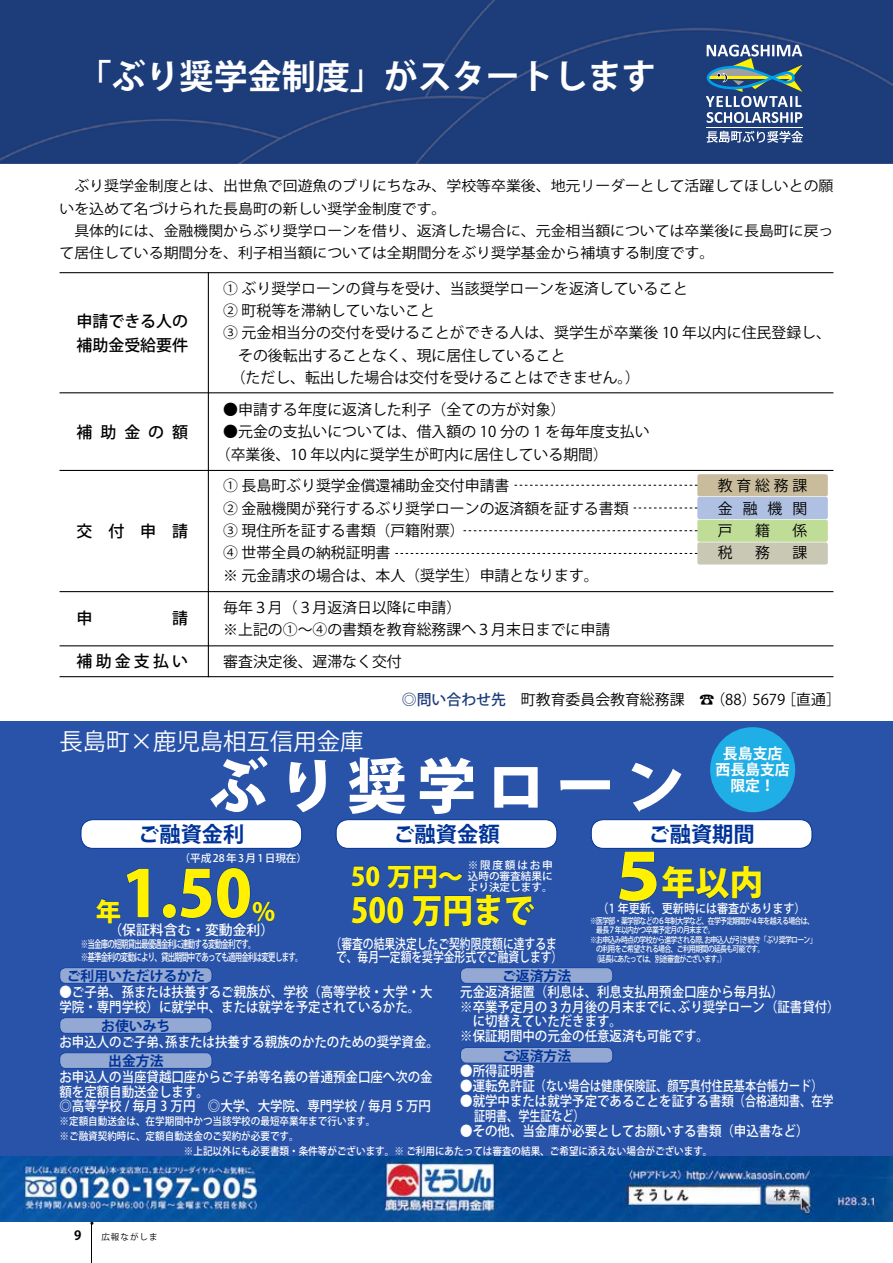
<style>
.page{position:relative;width:893px;height:1263px;background:#fff}
.page>*{position:absolute;margin:0;border:0;box-sizing:border-box;transform-origin:0 0}
.t1{font:800 63.75px "Koz Go Pro";color:#fff100}
.t2{font:800 59.55px "Koz Go Pro";letter-spacing:.165em;color:#fff}
.t3{font:700 34.05px "Koz Go Pro";color:#fff}
.t4{font:800 34.05px "Koz Go Pro";color:#fff100;scale:.9 1}
.t5{font:800 34.05px "Koz Go Pro";color:#fff100}
.t6{font:800 25.5px "Koz Go Pro";color:#fff100}
.t7{font:23.4px "Koz Go Pro";color:#fff}
.t8{font:700 21.3px "Koz Go Pro";color:#039}
.t9{font:500 15.9px "Koz Go Pro";letter-spacing:.1em;color:#000}
.t10{font:500 15.9px/23.4px "Koz Go Pro";color:#000}
.t11{font:14.85px/22.4px "Koz Go Pro";color:#000}
.t12{font:700 14.85px/15.9px "Koz Go Pro";color:#fff;text-align:center}
.t13{font:14.25px/22.4px "Koz Go Pro";color:#000;scale:1.04 1}
.t14{font:500 13.8px/14.9px "Koz Go Pro";color:#fff;scale:.9 1}
.t15{font:500 13.8px/13.8px "Koz Go Pro";color:#fff;text-align:center;scale:.78 1}
.t16{font:700 13.8px "Koz Go Pro";color:#039}
.t17{font:500 13.8px "Koz Go Pro";color:#fff}
.t18{font:700 12.75px "Koz Go Pro";color:#000}
.t19{font:500 12.45px "Koz Go Pro";color:#fff;scale:.89 1}
.t20{font:500 10.65px "Koz Go Pro";color:#fff;scale:.9 1}
.t21{font:500 10.65px/12.8px "Koz Go Pro";letter-spacing:-.1em;color:#fff;scale:.7 1}
.t22{font:500 10.65px/10.6px "Koz Go Pro";color:#fff;text-align:justify}
.t23{font:500 10.65px "Koz Go Pro";letter-spacing:.125em;color:#fff}
.t24{font:500 8.55px/9.6px "Koz Go Pro";letter-spacing:-.1em;color:#fff;scale:.81 1}
.t25{font:8.55px "Koz Go Pro";letter-spacing:.125em;color:#000}
.s1{font-weight:500;color:#1c3c7a}
.s2{font-size:63.75px}
</style>
<div class="page">
<div style="left:0;top:721px;width:893px;height:436px;background:#2953a9"></div>
<div style="left:0;top:0;width:893px;height:163px;background:#1c3c7a"></div>
<hr style="left:60px;top:272px;width:773px;height:1px;background:#000">
<hr style="left:60px;top:470px;width:773px;height:1px;background:#000">
<hr style="left:60px;top:392px;width:773px;height:1px;background:#000">
<hr style="left:60px;top:591px;width:773px;height:1px;background:#000">
<hr style="left:60px;top:645px;width:773px;height:1px;background:#000">
<hr style="left:60px;top:676px;width:773px;height:1px;background:#000">
<hr style="left:208px;top:272px;width:1px;height:405px;background:#000">
<div style="left:697px;top:474px;width:131px;height:22px;background:#c9bc9c;border-radius:2px"></div>
<div style="left:697px;top:497px;width:131px;height:22px;background:#afc0e3;border-radius:2px"></div>
<div style="left:697px;top:520px;width:131px;height:22px;background:#c0dd98;border-radius:2px"></div>
<div style="left:697px;top:542px;width:131px;height:22px;background:#c9c8b5;border-radius:2px"></div>
<svg style="left:514px;top:485px;width:183px;height:1px"></svg>
<svg style="left:634px;top:508px;width:63px;height:1px"></svg>
<svg style="left:463px;top:530px;width:234px;height:1px"></svg>
<svg style="left:395px;top:553px;width:302px;height:1px"></svg>
<svg style="left:351px;top:864px;width:184px;height:63px;background:#234ea6"></svg>
<img style="left:0;top:1157px;width:893px;height:64px">
<hr style="left:706px;top:127px;width:96px;height:1px;background:#fff">
<svg style="left:706px;top:131px;width:97px;height:12px"></svg>
<svg style="left:706px;top:45px;width:96px;height:78px;background:#597794"></svg>
<div style="left:714px;top:731px;width:77px;height:77px;background:#20aee6;border-radius:50%"></div>
<div style="left:710px;top:727px;width:85px;height:85px;border:9px solid #20aee6;border-radius:50%"></div>
<div style="left:81px;top:820px;width:221px;height:28px;background:#fff;border-radius:12px"></div>
<div style="left:81px;top:819px;width:221px;height:29px;border:1px solid #039;border-radius:12px"></div>
<svg style="left:95px;top:868px;width:54px;height:56px;background:#244fa7"></svg>
<div style="left:162px;top:904px;width:14px;height:14px;border:1px solid #039;border-radius:50%"></div>
<svg style="left:180px;top:867px;width:95px;height:55px;background:#244fa7"></svg>
<svg style="left:618px;top:851px;width:144px;height:51px;background:#234fa6"></svg>
<div style="left:591px;top:820px;width:221px;height:28px;background:#fff;border-radius:12px"></div>
<div style="left:591px;top:819px;width:221px;height:29px;border:1px solid #039;border-radius:12px"></div>
<div style="left:336px;top:820px;width:221px;height:28px;background:#fff;border-radius:12px"></div>
<div style="left:336px;top:819px;width:221px;height:29px;border:1px solid #039;border-radius:12px"></div>
<div style="left:60px;top:968px;width:152px;height:15px;background:#93a8d3;border-radius:6px"></div>
<div style="left:60px;top:967px;width:152px;height:16px;border:1px solid #039;border-radius:6px"></div>
<div style="left:60px;top:1017px;width:152px;height:16px;background:#93a8d3;border-radius:6px"></div>
<div style="left:60px;top:1017px;width:152px;height:16px;border:1px solid #039;border-radius:6px"></div>
<div style="left:60px;top:1053px;width:152px;height:15px;background:#93a8d3;border-radius:6px"></div>
<div style="left:60px;top:1052px;width:152px;height:17px;border:1px solid #039;border-radius:6px"></div>
<div style="left:460px;top:968px;width:153px;height:15px;background:#93a8d3;border-radius:6px"></div>
<div style="left:460px;top:967px;width:153px;height:16px;border:1px solid #039;border-radius:6px"></div>
<div style="left:460px;top:1047px;width:153px;height:16px;background:#93a8d3;border-radius:6px"></div>
<div style="left:460px;top:1047px;width:153px;height:16px;border:1px solid #039;border-radius:6px"></div>
<hr style="left:92px;top:1223px;width:1px;height:40px;background:#000">
<h3 class="t3" style="left:78px;top:55px;width:580px">「ぶり奨学金制度」がスタートします</h3>
<p class="t13" style="left:60px;top:175px;width:746px">　ぶり奨学金制度とは、出世魚で回遊魚のブリにちなみ、学校等卒業後、地元リーダーとして活躍してほしいとの願いを込めて名づけられた長島町の新しい奨学金制度です。<br>　具体的には、金融機関からぶり奨学ローンを借り、返済した場合に、元金相当額については卒業後に長島町に戻って居住している期間分を、利子相当額については全期間分をぶり奨学基金から補填する制度です。</p>
<p class="t11" style="left:223px;top:278px;width:609px">① ぶり奨学ローンの貸与を受け、当該奨学ローンを返済していること<br>② 町税等を滞納していないこと<br>③ 元金相当分の交付を受けることができる人は、奨学生が卒業後 10 年以内に住民登録し、　その後転出することなく、現に居住していること<br>　（ただし、転出した場合は交付を受けることはできません。）</p>
<p class="t10" style="left:77px;top:310px;width:113px">申請できる人の補助金受給要件</p>
<p class="t9" style="left:77px;top:422px;width:113px">補助金の額</p>
<p class="t9" style="left:77px;top:520px;width:113px">交付申請</p>
<p class="t9" style="left:77px;top:608px;width:17px">申</p>
<p class="t9" style="left:172px;top:608px;width:17px">請</p>
<p class="t9" style="left:77px;top:651px;width:113px">補助金支払い</p>
<p class="t11" style="left:223px;top:399px;width:344px">●申請する年度に返済した利子（全ての方が対象）</p>
<p class="t11" style="left:216px;top:421px;width:435px;text-indent:7px">●元金の支払いについては、借入額の 10 分の 1 を毎年度支払い（卒業後、10 年以内に奨学生が町内に居住している期間）</p>
<p class="t11" style="left:223px;top:475px;width:407px">① 長島町ぶり奨学金償還補助金交付申請書<br>② 金融機関が発行するぶり奨学ローンの返済額を証する書類<br>③ 現住所を証する書類（戸籍附票）<br>④ 世帯全員の納税証明書<br>※ 元金請求の場合は、本人（奨学生）申請となります。</p>
<p class="t11" style="left:223px;top:596px;width:388px">毎年３月（３月返済日以降に申請）<br>※上記の①～④の書類を教育総務課へ３月末日までに申請</p>
<p class="t11" style="left:223px;top:651px;width:180px">審査決定後、遅滞なく交付</p>
<p class="t11" style="left:718px;top:475px;width:91px;text-align:justify">教育総務課金融機関戸</p>
<p class="t11" style="left:755px;top:520px;width:16px">籍</p>
<p class="t11" style="left:792px;top:520px;width:16px">係</p>
<p class="t11" style="left:718px;top:542px;width:16px">税</p>
<p class="t11" style="left:755px;top:542px;width:16px">務</p>
<p class="t11" style="left:792px;top:542px;width:16px">課</p>
<p class="t11" style="left:402px;top:689px;width:441px"><span class="s1">◎問い合わせ先　</span>町教育委員会教育総務課　☎（88）5679［直通］</p>
<h3 class="t7" style="left:60px;top:726px;width:306px">長島町×鹿児島相互信用金庫</h3>
<h2 class="t2" style="left:208px;top:747px;width:478px">ぶり奨学ローン</h2>
<p class="t12" style="left:715px;top:747px;width:76px">長島支店西長島支店限定！</p>
<h3 class="t8" style="left:138px;top:820px;width:108px">ご融資金利</h3>
<h3 class="t8" style="left:393px;top:820px;width:108px">ご融資金額</h3>
<h3 class="t8" style="left:648px;top:820px;width:108px">ご融資期間</h3>
<p class="t23" style="left:180px;top:851px;width:129px">（平成28年3月1日現在）</p>
<p class="t22" style="left:468px;top:861px;width:87px">※限度額はお申込時の審査結果により決定します。</p>
<h3 class="t6" style="left:351px;top:860px;width:114px">50 万円～</h3>
<h3 class="t4" style="left:351px;top:888px;width:205px">500 万円まで</h3>
<h1 class="t1" style="left:122px;top:852px;width:131px">1.50</h1>
<h3 class="t6" style="left:96px;top:895px;width:27px">年</h3>
<h3 class="t6" style="left:252px;top:895px;width:25px">%</h3>
<p class="t17" style="left:108px;top:921px;width:167px">（保証料含む・変動金利）</p>
<p class="t21" style="left:81px;top:939px;width:318px">※当金庫の短期貸出最優遇金利に連動する変動金利です。<br>※基準金利の変動により、貸出期間中であっても適用金利は変更します。</p>
<p class="t15" style="left:331px;top:937px;width:299px">（審査の結果決定したご契約限度額に達するまで、毎月一定額を奨学金形式でご融資します）</p>
<h3 class="t5" style="left:606px;top:860px;width:159px"><span class="s2">５</span>年以内</h3>
<p class="t19" style="left:598px;top:901px;width:235px">（1 年更新、更新時には審査があります）</p>
<p class="t24" style="left:590px;top:916px;width:281px">※医学部・薬学部などの６年制大学など、在学予定期間が４年を越える場合は、　最長７年以内かつ卒業予定月の月末まで。<br>※お申込み時点の学校から進学される際、お申込人が引き続き「ぶり奨学ローン」　の利用をご希望される場合、ご利用期間の延長も可能です。<br>　（延長にあたっては、別途審査がございます。）</p>
<p class="t16" style="left:67px;top:967px;width:140px">ご利用いただけるかた</p>
<p class="t16" style="left:101px;top:1017px;width:71px">お使いみち</p>
<p class="t16" style="left:108px;top:1052px;width:57px">出金方法</p>
<p class="t16" style="left:502px;top:967px;width:71px">ご返済方法</p>
<p class="t14" style="left:60px;top:985px;width:416px">●ご子弟、孫または扶養するご親族が、学校（高等学校・大学・大学院・専門学校）に就学中、または就学を予定されているかた。</p>
<p class="t14" style="left:60px;top:1035px;width:423px">お申込人のご子弟、孫または扶養する親族のかたのための奨学資金。</p>
<p class="t14" style="left:460px;top:985px;width:423px">元金返済据置（利息は、利息支払用預金口座から毎月払）<br>※卒業予定月の３カ月後の月末までに、ぶり奨学ローン（証書貸付）　に切替えていただきます。<br>※保証期間中の元金の任意返済も可能です。</p>
<p class="t16" style="left:502px;top:1046px;width:71px">ご返済方法</p>
<p class="t14" style="left:460px;top:1064px;width:84px">●所得証明書</p>
<p class="t14" style="left:460px;top:1079px;width:404px">●運転免許証（ない場合は健康保険証、顔写真付住民基本台帳カード）</p>
<p class="t14" style="left:474px;top:1094px;width:401px;text-indent:-14px">●就学中または就学予定であることを証する書類（合格通知書、在学証明書、学生証など）</p>
<p class="t14" style="left:460px;top:1124px;width:388px">●その他、当金庫が必要としてお願いする書類（申込書など）</p>
<p class="t14" style="left:60px;top:1070px;width:416px">お申込人の当座貸越口座からご子弟等名義の普通預金口座へ次の金額を定額自動送金します。<br>◎高等学校 / 毎月 3 万円　◎大学、大学院、専門学校 / 毎月 5 万円</p>
<p class="t20" style="left:60px;top:1114px;width:352px">※定額自動送金は、在学期間中かつ当該学校の最短卒業年まで行います。</p>
<p class="t20" style="left:60px;top:1129px;width:267px">※ご融資契約時に、定額自動送金のご契約が必要です。</p>
<p class="t20" style="left:184px;top:1144px;width:589px">※上記以外にも必要書類・条件等がございます。※ ご利用にあたっては審査の結果、ご希望に添えない場合がございます。</p>
<p class="t18" style="left:74px;top:1227px;width:9px">9</p>
<p class="t25" style="left:101px;top:1231px;width:58px">広報ながしま</p>
</div>
